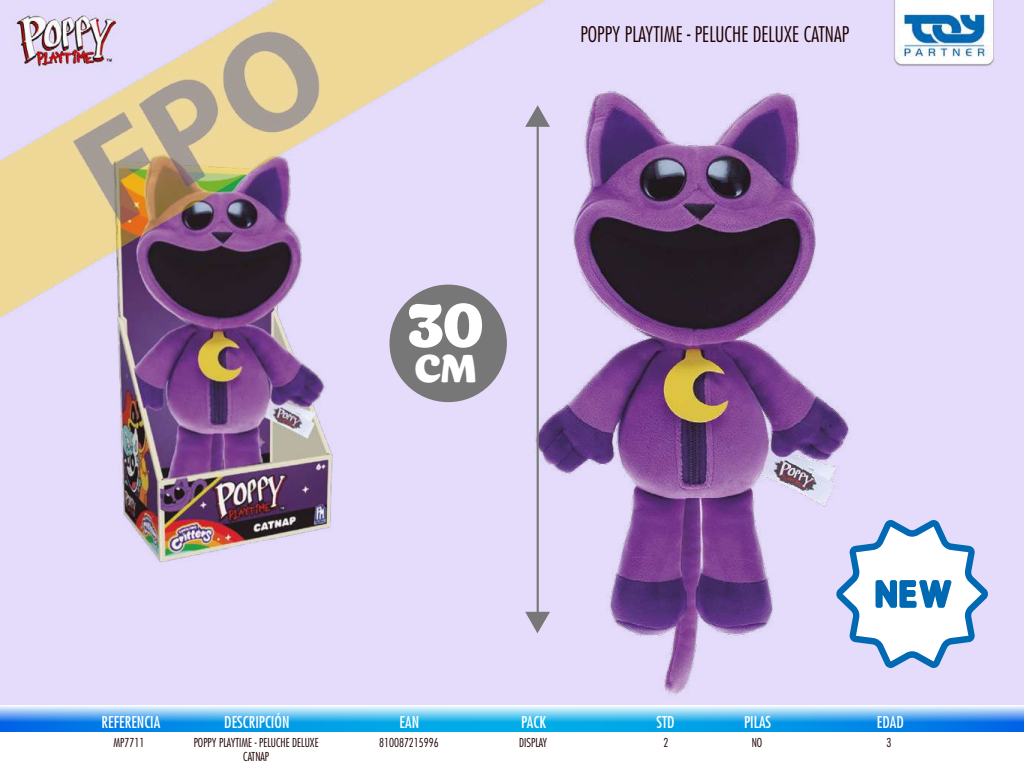
<style>
.page{position:relative;width:1024px;height:768px;background:#fff}
.page>*{position:absolute;margin:0;border:0;box-sizing:border-box;transform-origin:0 0}
.t1{font:700 60.1px "Appetite Pro";color:#fff}
.t2{font:700 38.4px "Appetite Pro";color:#fff}
.t3{font:300 condensed 21px "Futura";color:#1f0000}
.t4{font:condensed 15.9px "Futura";color:#fff}
.t5{font:300 condensed 12px/14.4px "Futura";color:#1f0000;text-align:center}
</style>
<div class="page">
<svg style="left:0;top:706px;width:1024px;height:26px;background:#4cb2ed"></svg>
<img style="left:888px;top:0;width:115px;height:70px">
<img style="left:277px;top:70px;width:747px;height:628px">
<svg style="left:836px;top:520px;width:153px;height:148px"></svg>
<hr style="left:537px;top:125px;width:2px;height:504px;background:#777">
<svg style="left:523px;top:610px;width:28px;height:26px"></svg>
<img style="left:0;top:0;width:598px;height:604px">
<h3 class="t3" style="left:580px;top:22px;width:270px">POPPY PLAYTIME - PELUCHE DELUXE CATNAP</h3>
<h1 class="t1" style="left:408px;top:289px;width:76px">30</h1>
<h2 class="t2" style="left:415px;top:345px;width:63px">CM</h2>
<h3 class="t4" style="left:102px;top:712px;width:60px">REFERENCIA</h3>
<h3 class="t4" style="left:224px;top:712px;width:67px">DESCRIPCIÓN</h3>
<h3 class="t4" style="left:400px;top:712px;width:21px">EAN</h3>
<h3 class="t4" style="left:521px;top:712px;width:26px">PACK</h3>
<h3 class="t4" style="left:657px;top:712px;width:20px">STD</h3>
<h3 class="t4" style="left:744px;top:712px;width:29px">PILAS</h3>
<h3 class="t4" style="left:877px;top:712px;width:28px">EDAD</h3>
<p class="t5" style="left:113px;top:735px;width:33px">MP7711</p>
<p class="t5" style="left:194px;top:735px;width:127px">POPPY PLAYTIME - PELUCHE DELUXE<br>CATNAP</p>
<p class="t5" style="left:379px;top:735px;width:61px">810087215996</p>
<p class="t5" style="left:519px;top:735px;width:30px">DISPLAY</p>
<p class="t5" style="left:664px;top:735px;width:6px">2</p>
<p class="t5" style="left:752px;top:735px;width:12px">NO</p>
<p class="t5" style="left:887px;top:735px;width:6px">3</p>
</div>
